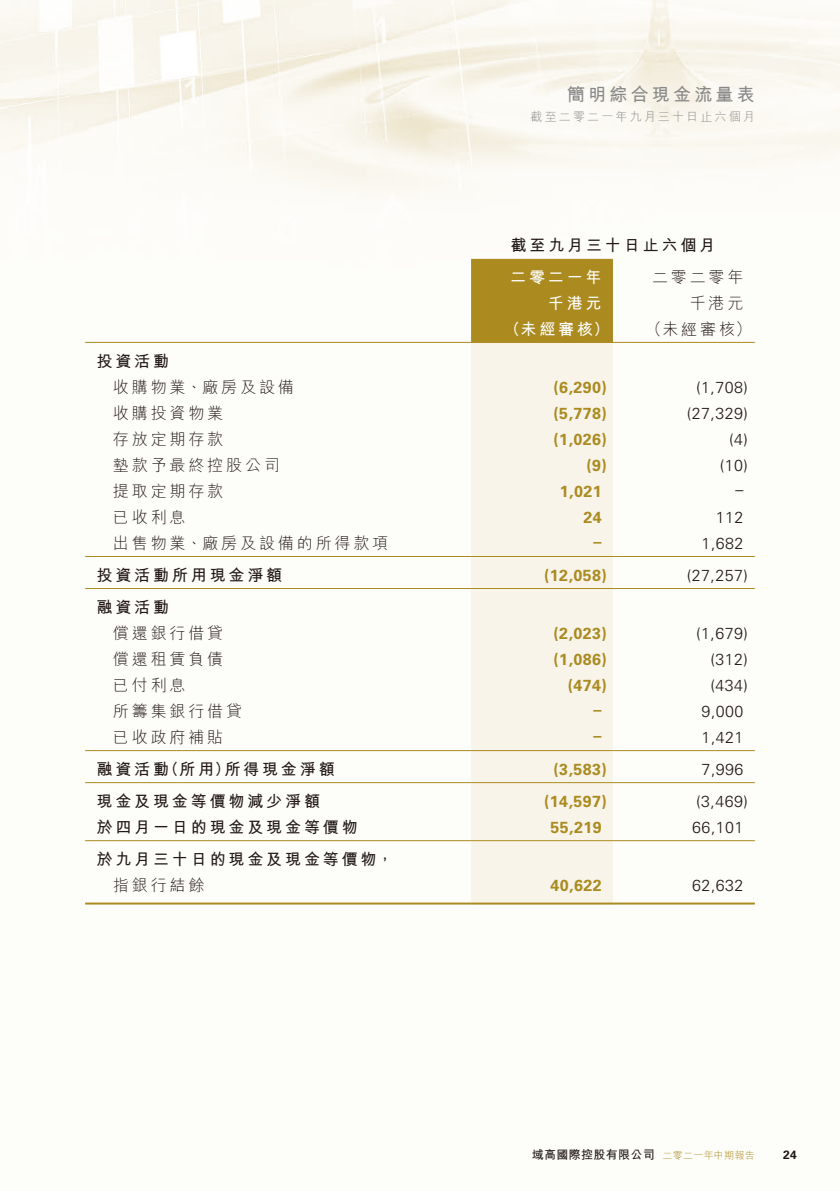
<style>
.page{position:relative;width:840px;height:1191px;background:#fff}
.page>*{position:absolute;margin:0;border:0;box-sizing:border-box;transform-origin:0 0}
.t1{font:700 18px "M Hei HK";letter-spacing:.18em;color:#898989}
.t2{font:300 16px "M Hei HK";letter-spacing:.18em;color:#231916}
.t3{font:300 16px "Univers LT Std";letter-spacing:.03em;color:#231916}
.t4{font:700 16px "Univers LT Std";letter-spacing:.03em;color:#ab8b20}
.t5{font:700 16px/32px "M Hei HK";letter-spacing:.18em;color:#231916}
.t6{font:700 16px "M Hei HK";letter-spacing:.18em;color:#fff}
.t7{font:300 12px "M Hei HK";letter-spacing:.18em;color:#898989}
.t8{font:700 12px "M Hei HK";letter-spacing:.03em;color:#231916}
.t9{font:700 12px "Univers LT Std";color:#231916}
.t10{font:300 10px "M Hei HK";letter-spacing:.03em;color:#ab8b20}
</style>
<div class="page">
<img style="left:0;top:0;width:839px;height:905px">
<div style="left:471px;top:259px;width:141px;height:83px;background:#ab8b20"></div>
<div style="left:471px;top:343px;width:141px;height:559px;background:#f8f4ea"></div>
<hr style="left:85px;top:342px;width:386px;height:1px;background:#ab8b20">
<hr style="left:471px;top:342px;width:141px;height:1px;background:#ab8b20">
<hr style="left:612px;top:342px;width:142px;height:1px;background:#ab8b20">
<hr style="left:85px;top:556px;width:386px;height:1px;background:#ab8b20">
<hr style="left:471px;top:556px;width:141px;height:1px;background:#ab8b20">
<hr style="left:612px;top:556px;width:142px;height:1px;background:#ab8b20">
<hr style="left:85px;top:588px;width:386px;height:1px;background:#ab8b20">
<hr style="left:471px;top:588px;width:141px;height:1px;background:#ab8b20">
<hr style="left:612px;top:588px;width:142px;height:1px;background:#ab8b20">
<hr style="left:85px;top:750px;width:386px;height:1px;background:#ab8b20">
<hr style="left:471px;top:750px;width:141px;height:1px;background:#ab8b20">
<hr style="left:612px;top:750px;width:142px;height:1px;background:#ab8b20">
<hr style="left:85px;top:782px;width:386px;height:1px;background:#ab8b20">
<hr style="left:471px;top:782px;width:141px;height:1px;background:#ab8b20">
<hr style="left:612px;top:782px;width:142px;height:1px;background:#ab8b20">
<hr style="left:85px;top:840px;width:386px;height:1px;background:#ab8b20">
<hr style="left:471px;top:840px;width:141px;height:1px;background:#ab8b20">
<hr style="left:612px;top:840px;width:142px;height:1px;background:#ab8b20">
<hr style="left:85px;top:902px;width:386px;height:2px;background:#ab8b20">
<hr style="left:471px;top:902px;width:141px;height:2px;background:#ab8b20">
<hr style="left:612px;top:902px;width:142px;height:2px;background:#ab8b20">
<p class="t1" style="left:566px;top:81px;width:189px">簡明綜合現金流量表</p>
<p class="t7" style="left:530px;top:111px;width:226px">截至二零二一年九月三十日止六個月</p>
<p class="t5" style="left:510px;top:227px;width:206px">截至九月三十日止六個月</p>
<p class="t2" style="left:651px;top:269px;width:93px">二零二零年</p>
<p class="t6" style="left:510px;top:265px;width:93px">二零二一年</p>
<p class="t6" style="left:547px;top:291px;width:55px">千港元</p>
<p class="t2" style="left:689px;top:295px;width:55px">千港元</p>
<p class="t6" style="left:503px;top:317px;width:107px">（未經審核）</p>
<p class="t2" style="left:645px;top:321px;width:107px">（未經審核(</p>
<p class="t5" style="left:96px;top:343px;width:74px">投資活動</p>
<p class="t2" style="left:113px;top:379px;width:182px">收購物業、廠房及設備</p>
<p class="t4" style="left:553px;top:378px;width:55px">)6,290(</p>
<p class="t3" style="left:696px;top:377px;width:53px">)1,708(</p>
<p class="t2" style="left:113px;top:405px;width:112px">收購投資物業</p>
<p class="t4" style="left:553px;top:404px;width:55px">)5,778(</p>
<p class="t3" style="left:686px;top:403px;width:62px">)27,329(</p>
<p class="t2" style="left:113px;top:431px;width:112px">存放定期存款</p>
<p class="t4" style="left:553px;top:430px;width:55px">)1,026(</p>
<p class="t3" style="left:728px;top:429px;width:20px">(4)</p>
<p class="t2" style="left:113px;top:457px;width:168px">墊款予最終控股公司</p>
<p class="t4" style="left:586px;top:456px;width:22px">(9)</p>
<p class="t3" style="left:719px;top:455px;width:30px">)10(</p>
<p class="t2" style="left:113px;top:483px;width:112px">提取定期存款</p>
<p class="t4" style="left:559px;top:482px;width:43px">1,021</p>
<p class="t3" style="left:735px;top:479px;width:9px">–</p>
<p class="t2" style="left:113px;top:509px;width:74px">已收利息</p>
<p class="t4" style="left:583px;top:508px;width:20px">24</p>
<p class="t3" style="left:715px;top:507px;width:29px">112</p>
<p class="t2" style="left:113px;top:535px;width:277px">出售物業、廠房及設備的所得款項</p>
<p class="t4" style="left:593px;top:531px;width:9px">–</p>
<p class="t3" style="left:701px;top:533px;width:43px">1,682</p>
<p class="t5" style="left:96px;top:558px;width:187px">投資活動所用現金淨額融資活動</p>
<p class="t4" style="left:544px;top:566px;width:64px">)12,058(</p>
<p class="t3" style="left:686px;top:565px;width:62px">)27,257(</p>
<p class="t2" style="left:113px;top:625px;width:112px">償還銀行借貸</p>
<p class="t4" style="left:553px;top:624px;width:55px">)2,023(</p>
<p class="t3" style="left:696px;top:623px;width:53px">)1,679(</p>
<p class="t2" style="left:113px;top:651px;width:112px">償還租賃負債</p>
<p class="t4" style="left:553px;top:650px;width:55px">)1,086(</p>
<p class="t3" style="left:710px;top:649px;width:39px">)312(</p>
<p class="t2" style="left:113px;top:677px;width:74px">已付利息</p>
<p class="t4" style="left:567px;top:676px;width:41px">)474(</p>
<p class="t3" style="left:710px;top:675px;width:39px">)434(</p>
<p class="t2" style="left:113px;top:703px;width:131px">所籌集銀行借貸</p>
<p class="t4" style="left:593px;top:699px;width:9px">–</p>
<p class="t3" style="left:701px;top:701px;width:43px">9,000</p>
<p class="t2" style="left:113px;top:729px;width:112px">已收政府補貼</p>
<p class="t4" style="left:593px;top:725px;width:9px">–</p>
<p class="t3" style="left:701px;top:727px;width:43px">1,421</p>
<p class="t5" style="left:224px;top:752px;width:112px">所得現金淨額</p>
<p class="t5" style="left:163px;top:752px;width:69px">（所用）</p>
<p class="t5" style="left:96px;top:752px;width:74px">融資活動</p>
<p class="t4" style="left:553px;top:760px;width:55px">)3,583(</p>
<p class="t3" style="left:701px;top:759px;width:43px">7,996</p>
<p class="t5" style="left:96px;top:784px;width:225px">現金及現金等價物減少淨額</p>
<p class="t4" style="left:544px;top:792px;width:64px">)14,597(</p>
<p class="t3" style="left:696px;top:792px;width:53px">)3,469(</p>
<p class="t5" style="left:96px;top:810px;width:298px">於四月一日的現金及現金等價物<br>於九月三十日的現金及現金等價物，</p>
<p class="t4" style="left:550px;top:818px;width:53px">55,219</p>
<p class="t3" style="left:692px;top:818px;width:53px">66,101</p>
<p class="t2" style="left:113px;top:877px;width:93px">指銀行結餘</p>
<p class="t4" style="left:550px;top:876px;width:53px">40,622</p>
<p class="t3" style="left:692px;top:876px;width:53px">62,632</p>
<p class="t8" style="left:531px;top:1146px;width:125px">域高國際控股有限公司</p>
<p class="t10" style="left:662px;top:1150px;width:94px">二零二一年中期報告</p>
<p class="t9" style="left:782px;top:1148px;width:15px">24</p>
</div>
